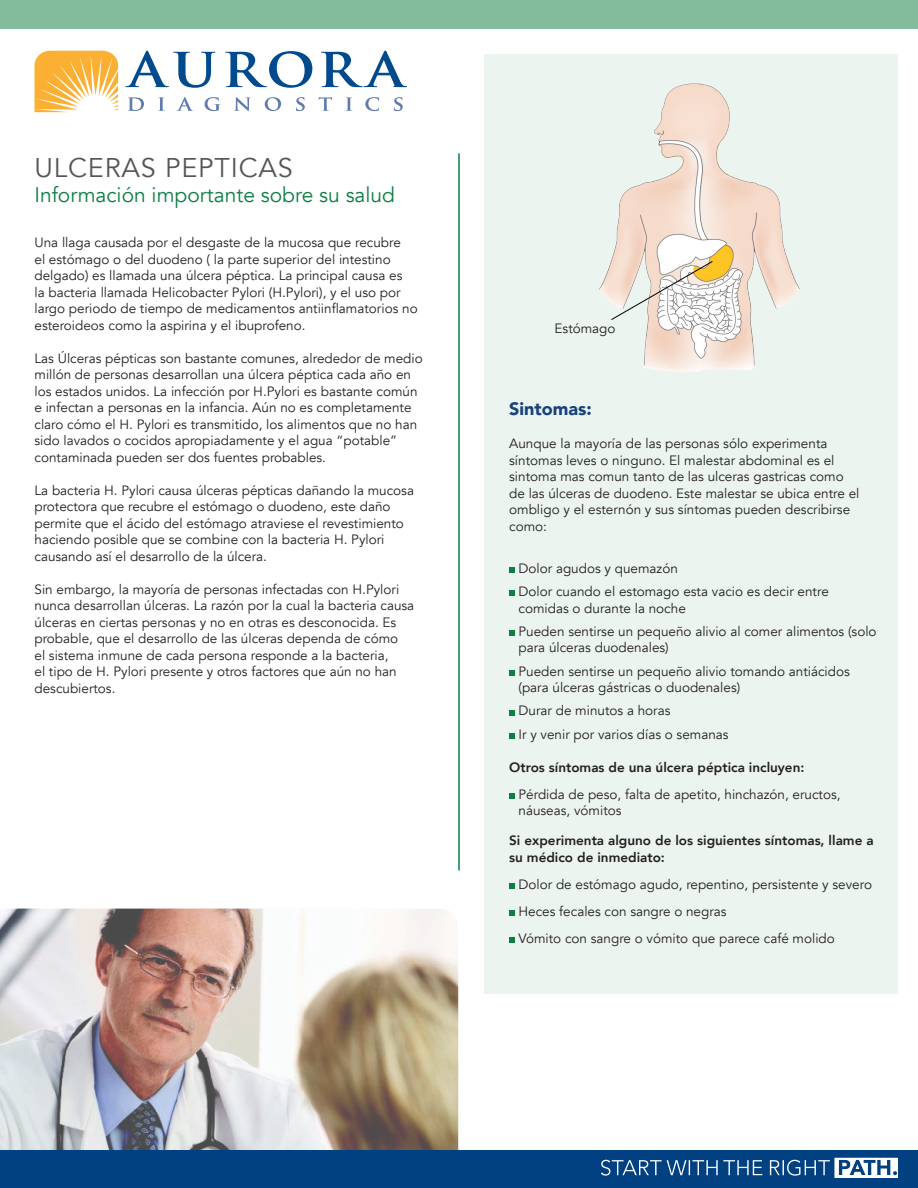
<style>
.page{position:relative;width:918px;height:1188px;background:#fff}
.page>*{position:absolute;margin:0;border:0;box-sizing:border-box;transform-origin:0 0}
.t1{font:27px "Avenir";letter-spacing:.03em;color:#55565a}
.t2{font:21px "Avenir";color:#0d7f43}
.t3{font:900 18px "Avenir";color:#17427d}
.t4{font:13.5px/16.5px "Avenir";color:#231f20}
.t5{font:800 13.5px/16.5px "Avenir";color:#231f20}
</style>
<div class="page">
<div style="left:484px;top:54px;width:414px;height:940px;background:#ecf4f0"></div>
<img style="left:0;top:909px;width:458px;height:241px">
<svg style="left:509px;top:567px;width:6px;height:6px"></svg>
<svg style="left:509px;top:591px;width:6px;height:5px"></svg>
<svg style="left:509px;top:630px;width:6px;height:6px"></svg>
<svg style="left:509px;top:670px;width:6px;height:6px"></svg>
<svg style="left:509px;top:710px;width:6px;height:5px"></svg>
<svg style="left:509px;top:733px;width:6px;height:6px"></svg>
<svg style="left:509px;top:793px;width:6px;height:6px"></svg>
<svg style="left:509px;top:883px;width:6px;height:6px"></svg>
<svg style="left:509px;top:910px;width:6px;height:6px"></svg>
<svg style="left:509px;top:937px;width:6px;height:6px"></svg>
<hr style="left:458px;top:153px;width:2px;height:717px;background:#0d7f43">
<div style="left:0;top:1150px;width:918px;height:38px;background:#014181"></div>
<svg style="left:601px;top:1160px;width:161px;height:16px"></svg>
<svg style="left:770px;top:1158px;width:128px;height:20px"></svg>
<div style="left:0;top:0;width:918px;height:29px;background:#82bc9d"></div>
<svg style="left:35px;top:51px;width:83px;height:61px"></svg>
<svg style="left:125px;top:51px;width:91px;height:37px"></svg>
<svg style="left:225px;top:51px;width:87px;height:37px"></svg>
<svg style="left:321px;top:51px;width:86px;height:36px"></svg>
<svg style="left:128px;top:97px;width:16px;height:14px"></svg>
<svg style="left:158px;top:97px;width:7px;height:14px"></svg>
<svg style="left:177px;top:97px;width:16px;height:14px"></svg>
<svg style="left:205px;top:97px;width:15px;height:14px"></svg>
<svg style="left:234px;top:97px;width:17px;height:14px"></svg>
<svg style="left:265px;top:97px;width:16px;height:14px"></svg>
<svg style="left:296px;top:97px;width:9px;height:14px"></svg>
<svg style="left:318px;top:97px;width:14px;height:14px"></svg>
<svg style="left:346px;top:97px;width:6px;height:14px"></svg>
<svg style="left:365px;top:97px;width:14px;height:14px"></svg>
<svg style="left:394px;top:97px;width:9px;height:14px"></svg>
<img style="left:599px;top:83px;width:201px;height:289px">
<svg style="left:610px;top:260px;width:103px;height:61px"></svg>
<h1 class="t1" style="left:34px;top:152px;width:260px">ULCERAS PEPTICAS</h1>
<h1 class="t2" style="left:34px;top:182px;width:362px">Información importante sobre su salud</h1>
<p class="t4" style="left:34px;top:235px;width:385px">Una llaga causada por el desgaste de la mucosa que recubre<br>el estómago o del duodeno ( la parte superior del intestino delgado) es llamada una úlcera péptica. La principal causa es<br>la bacteria llamada Helicobacter Pylori (H.Pylori), y el uso por largo periodo de tiempo de medicamentos antiinflamatorios no esteroideos como la aspirina y el ibuprofeno.</p>
<p class="t4" style="left:34px;top:350px;width:390px">Las Úlceras pépticas son bastante comunes, alrededor de medio millón de personas desarrollan una úlcera péptica cada año en los estados unidos. La infección por H.Pylori es bastante común e infectan a personas en la infancia. Aún no es completamente claro cómo el H. Pylori es transmitido, los alimentos que no han sido lavados o cocidos apropiadamente y el agua “potable” contaminada pueden ser dos fuentes probables.</p>
<p class="t4" style="left:34px;top:482px;width:381px">La bacteria H. Pylori causa úlceras pépticas dañando la mucosa protectora que recubre el estómago o duodeno, este daño permite que el ácido del estómago atraviese el revestimiento haciendo posible que se combine con la bacteria H. Pylori causando así el desarrollo de la úlcera.</p>
<p class="t4" style="left:34px;top:581px;width:381px">Sin embargo, la mayoría de personas infectadas con H.Pylori nunca desarrollan úlceras. La razón por la cual la bacteria causa úlceras en ciertas personas y no en otras es desconocida. Es probable, que el desarrollo de las úlceras dependa de cómo<br>el sistema inmune de cada persona responde a la bacteria,<br>el tipo de H. Pylori presente y otros factores que aún no han descubiertos.</p>
<h2 class="t3" style="left:509px;top:394px;width:84px">Sintomas:</h2>
<p class="t4" style="left:509px;top:436px;width:352px">Aunque la mayoría de las personas sólo experimenta síntomas leves o ninguno. El malestar abdominal es el sintoma mas comun tanto de las ulceras gastricas como de las úlceras de duodeno. Este malestar se ubica entre el ombligo y el esternón y sus síntomas pueden describirse como:</p>
<p class="t4" style="left:519px;top:560px;width:161px">Dolor agudos y quemazón</p>
<p class="t4" style="left:519px;top:584px;width:312px">Dolor cuando el estomago esta vacio es decir entre comidas o durante la noche</p>
<p class="t4" style="left:519px;top:623px;width:360px">Pueden sentirse un pequeño alivio al comer alimentos (solo para úlceras duodenales)</p>
<p class="t4" style="left:519px;top:663px;width:333px">Pueden sentirse un pequeño alivio tomando antiácidos (para úlceras gástricas o duodenales)</p>
<p class="t4" style="left:519px;top:703px;width:153px">Durar de minutos a horas</p>
<p class="t4" style="left:519px;top:726px;width:212px">Ir y venir por varios días o semanas</p>
<h3 class="t5" style="left:509px;top:760px;width:297px">Otros síntomas de una úlcera péptica incluyen:</h3>
<p class="t4" style="left:519px;top:786px;width:324px">Pérdida de peso, falta de apetito, hinchazón, eructos, náuseas, vómitos</p>
<h3 class="t5" style="left:509px;top:832px;width:366px">Si experimenta alguno de los siguientes síntomas, llame a su médico de inmediato:</h3>
<p class="t4" style="left:519px;top:876px;width:355px">Dolor de estómago agudo, repentino, persistente y severo</p>
<p class="t4" style="left:519px;top:903px;width:210px">Heces fecales con sangre o negras</p>
<p class="t4" style="left:519px;top:930px;width:318px">Vómito con sangre o vómito que parece café molido</p>
</div>
